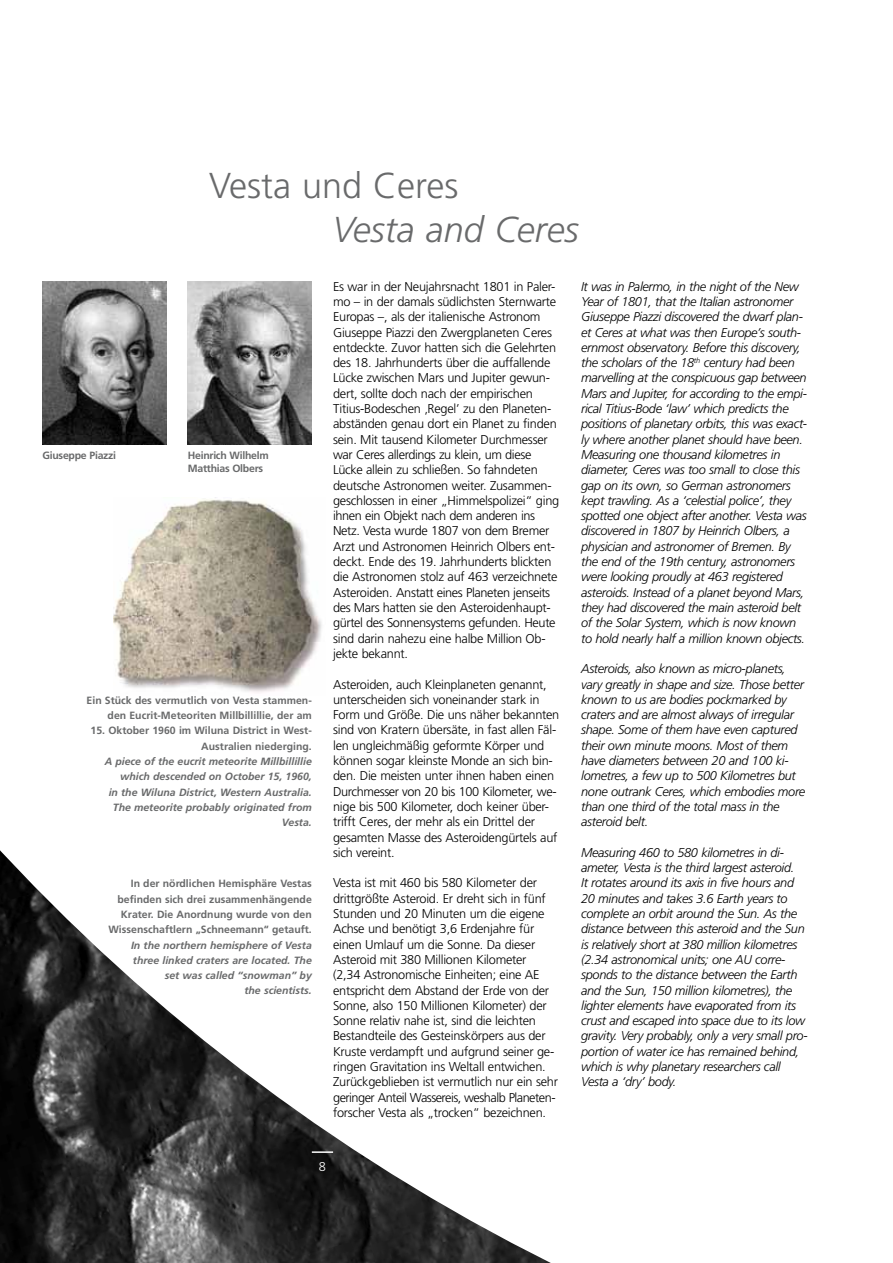
<style>
.page{position:relative;width:893px;height:1263px;background:#fff}
.page>*{position:absolute;margin:0;border:0;box-sizing:border-box;transform-origin:0 0}
.t1{font:300 36px "Frutiger";color:#696a6b}
.t2{font:italic 300 36px "Frutiger";color:#696a6b}
.t3{font:300 12.75px/15.3px "Frutiger";letter-spacing:-.02em;color:#000}
.t4{font:italic 300 12.75px/15.3px "Frutiger";letter-spacing:-.025em;color:#000}
.t5{font:300 12.75px "Frutiger";color:#fff}
.t6{font:700 10.5px/15.3px "Frutiger";color:#696a6b;text-align:right}
.t7{font:italic 700 10.5px/15.3px "Frutiger";color:#696a6b;text-align:right}
.t8{font:700 10.5px/12.6px "Frutiger";letter-spacing:-.025em;color:#696a6b}
</style>
<div class="page">
<svg style="left:0;top:281px;width:551px;height:982px"></svg>
<hr style="left:312px;top:1151px;width:21px;height:2px;background:#fff">
<img style="left:113px;top:497px;width:212px;height:198px">
<img style="left:43px;top:281px;width:124px;height:163px">
<img style="left:188px;top:281px;width:124px;height:163px">
<h1 class="t1" style="left:209px;top:166px;width:251px">Vesta und Ceres</h1>
<h1 class="t2" style="left:333px;top:209px;width:248px">Vesta and Ceres</h1>
<p class="t3" style="left:333px;top:279px;width:228px">Es war in der Neujahrsnacht 1801 in Paler&shy;mo – in der damals südlichsten Sternwarte Europas –, als der italienische Astronom Giuseppe Piazzi den Zwergplaneten Ceres entdeckte. Zuvor hatten sich die Gelehrten des 18. Jahrhunderts über die auffallende Lücke zwischen Mars und Jupiter gewun&shy;dert, sollte doch nach der empirischen Titius-Bodeschen ‚Regel’ zu den Planeten&shy;abständen genau dort ein Planet zu finden sein. Mit tausend Kilometer Durchmesser war Ceres allerdings zu klein, um diese Lücke allein zu schließen. So fahndeten deutsche Astronomen weiter. Zusammen&shy;geschlossen in einer „Himmelspolizei“ ging ihnen ein Objekt nach dem anderen ins Netz. Vesta wurde 1807 von dem Bremer Arzt und Astronomen Heinrich Olbers ent&shy;deckt. Ende des 19. Jahrhunderts blickten die Astronomen stolz auf 463 verzeichnete Asteroiden. Anstatt eines Planeten jenseits des Mars hatten sie den Asteroidenhaupt&shy;gürtel des Sonnensystems gefunden. Heute sind darin nahezu eine halbe Million Ob&shy;jekte bekannt.</p>
<p class="t3" style="left:333px;top:676px;width:228px">Asteroiden, auch Kleinplaneten genannt, unterscheiden sich voneinander stark in Form und Größe. Die uns näher bekannten sind von Kratern übersäte, in fast allen Fäl&shy;len ungleichmäßig geformte Körper und können sogar kleinste Monde an sich bin&shy;den. Die meisten unter ihnen haben einen Durchmesser von 20 bis 100 Kilometer, we&shy;nige bis 500 Kilometer, doch keiner über&shy;trifft Ceres, der mehr als ein Drittel der gesamten Masse des Asteroidengürtels auf sich vereint.</p>
<p class="t3" style="left:333px;top:875px;width:226px">Vesta ist mit 460 bis 580 Kilometer der drittgrößte Asteroid. Er dreht sich in fünf Stunden und 20 Minuten um die eigene Achse und benötigt 3,6 Erdenjahre für einen Umlauf um die Sonne. Da dieser Asteroid mit 380 Millionen Kilometer<br>(2,34 Astronomische Einheiten; eine AE entspricht dem Abstand der Erde von der Sonne, also 150 Millionen Kilometer) der Sonne relativ nahe ist, sind die leichten Bestandteile des Gesteinskörpers aus der Kruste verdampft und aufgrund seiner ge&shy;ringen Gravitation ins Weltall entwichen.<br>Zurückgeblieben ist vermutlich nur ein sehr geringer Anteil Wassereis, weshalb Planeten&shy;forscher Vesta als „trocken“ bezeichnen.</p>
<p class="t4" style="left:581px;top:279px;width:228px">It was in Palermo, in the night of the New Year of 1801, that the Italian astronomer Giuseppe Piazzi discovered the dwarf plan&shy;et Ceres at what was then Europe’s south&shy;ernmost observatory. Before this discovery, the scholars of the 18<sup>th</sup> century had been marvelling at the conspicuous gap between Mars and Jupiter, for according to the empi&shy;rical Titius-Bode ‘law’ which predicts the positions of planetary orbits, this was exact&shy;ly where another planet should have been.<br>Measuring one thousand kilometres in diameter, Ceres was too small to close this gap on its own, so German astronomers kept trawling. As a ‘celestial police’, they spotted one object after another. Vesta was discovered in 1807 by Heinrich Olbers, a physician and astronomer of Bremen. By the end of the 19th century, astronomers were looking proudly at 463 registered asteroids. Instead of a planet beyond Mars, they had discovered the main asteroid belt of the Solar System, which is now known to hold nearly half a million known objects.</p>
<p class="t4" style="left:581px;top:661px;width:226px">Asteroids, also known as micro-planets, vary greatly in shape and size. Those better known to us are bodies pockmarked by craters and are almost always of irregular shape. Some of them have even captured their own minute moons. Most of them have diameters between 20 and 100 ki&shy;lometres, a few up to 500 Kilometres but none outrank Ceres, which embodies more than one third of the total mass in the asteroid belt.</p>
<p class="t4" style="left:581px;top:845px;width:228px">Measuring 460 to 580 kilometres in di&shy;ameter, Vesta is the third largest asteroid.<br>It rotates around its axis in five hours and 20 minutes and takes 3.6 Earth years to complete an orbit around the Sun. As the distance between this asteroid and the Sun is relatively short at 380 million kilometres (2.34 astronomical units; one AU corre&shy;sponds to the distance between the Earth and the Sun, 150 million kilometres), the lighter elements have evaporated from its crust and escaped into space due to its low gravity. Very probably, only a very small pro&shy;portion of water ice has remained behind, which is why planetary researchers call Vesta a ‘dry’ body.</p>
<p class="t8" style="left:43px;top:449px;width:75px">Giuseppe Piazzi</p>
<p class="t8" style="left:188px;top:449px;width:82px">Heinrich Wilhelm<br>Matthias Olbers</p>
<p class="t6" style="left:87px;top:692px;width:227px">Ein Stück des vermutlich von Vesta stammen&shy;den Eucrit-Meteoriten Millbillillie, der am</p>
<p class="t6" style="left:91px;top:723px;width:223px">15. Oktober 1960 im Wiluna District in West-<br>Australien niederging.</p>
<p class="t7" style="left:105px;top:754px;width:209px">A piece of the eucrit meteorite Millbillillie which descended on October 15, 1960,<br>in the Wiluna District, Western Australia.<br>The meteorite probably originated from Vesta.</p>
<p class="t6" style="left:108px;top:876px;width:205px">In der nördlichen Hemisphäre Vestas befinden sich drei zusammenhängende Krater. Die Anordnung wurde von den Wissenschaftlern „Schneemann“ getauft.</p>
<p class="t7" style="left:131px;top:937px;width:182px">In the northern hemisphere of Vesta three linked craters are located. The set was called “snowman” by<br>the scientists.</p>
<p class="t5" style="left:319px;top:1159px;width:9px">8</p>
</div>
